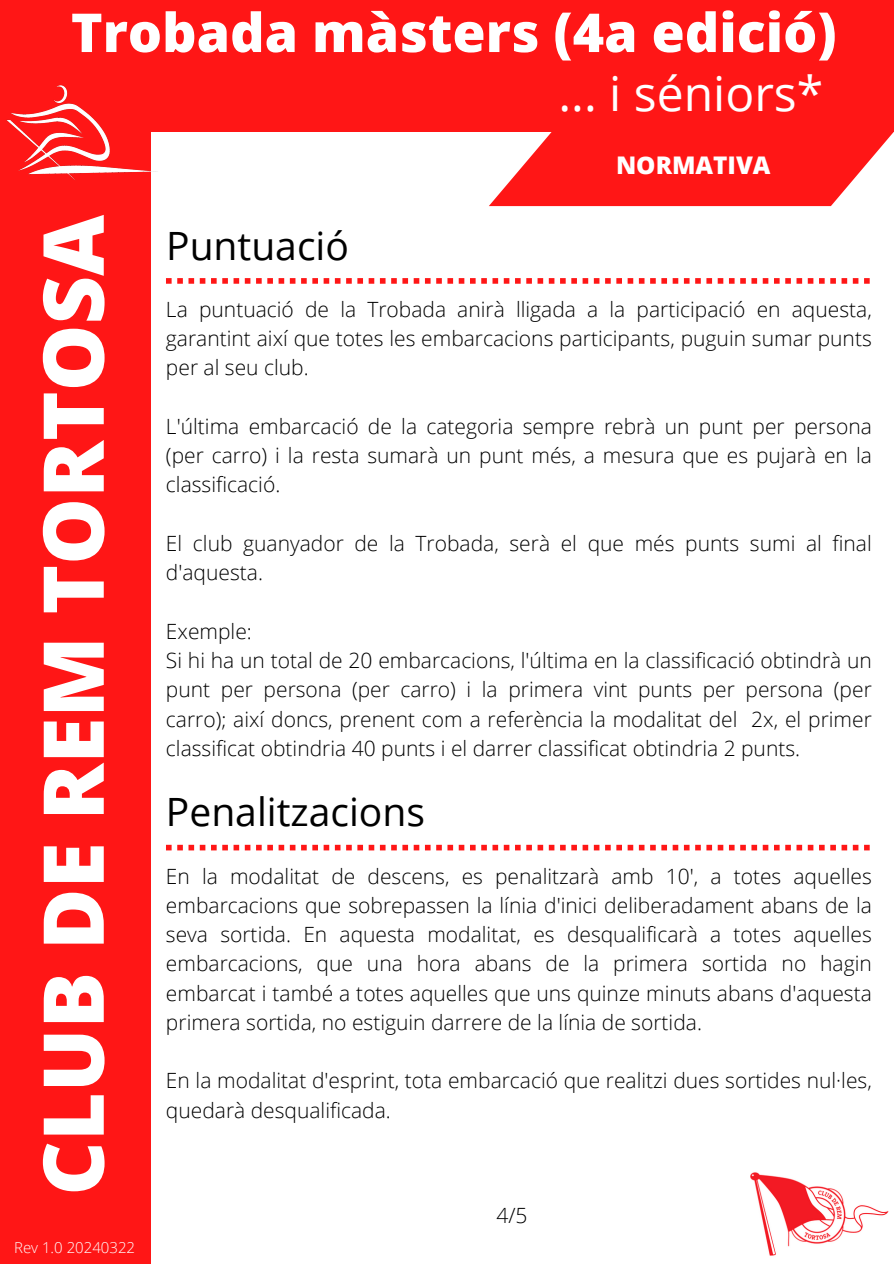
<style>
.page{position:relative;width:894px;height:1264px;background:#fff}
.page>*{position:absolute;margin:0;border:0;box-sizing:border-box;transform-origin:0 0}
.t1{font:800 84px "Open Sans";color:#fff}
.t2{font:800 53.7px "Open Sans";color:#fff}
.t3{font:48px "Open Sans";color:#fff}
.t4{font:39px "Open Sans";color:#000}
.t5{font:800 24.3px "Open Sans";color:#fff}
.t6{font:300 21px/29.2px "Open Sans";color:#000;text-align:justify}
.t7{font:300 15px "Open Sans";color:#fff}
</style>
<div class="page">
<div style="left:0;top:0;width:893px;height:131px;background:#ff1616"></div>
<div style="left:0;top:0;width:151px;height:1263px;background:#ff1616"></div>
<img style="left:750px;top:1172px;width:139px;height:84px">
<svg style="left:488px;top:131px;width:405px;height:75px"></svg>
<img style="left:6px;top:85px;width:160px;height:95px">
<svg style="left:166px;top:844px;width:703px;height:6px"></svg>
<svg style="left:166px;top:278px;width:703px;height:6px"></svg>
<p class="t2" style="left:71px;top:-5px;width:766px">Trobada màsters (4a edició)</p>
<h5 class="t3" style="left:558px;top:60px;width:266px">... i séniors*</h5>
<h3 class="t1" style="left:14px;top:1195px;width:982px;rotate:-90deg">CLUB DE REM TORTOSA</h3>
<h6 class="t7" style="left:14px;top:1236px;width:122px">Rev 1.0 20240322</h6>
<h6 class="t4" style="left:166px;top:218px;width:184px">Puntuació</h6>
<p class="t5" style="left:616px;top:148px;width:156px">NORMATIVA</p>
<h6 class="t6" style="left:166px;top:294px;width:707px">La puntuació de la Trobada anirà lligada a la participació en aquesta, garantint així que totes les embarcacions participants, puguin sumar punts per al seu club.</h6>
<h4 class="t6" style="left:166px;top:411px;width:707px">L'última embarcació de la categoria sempre rebrà un punt per persona (per carro) i la resta sumarà un punt més, a mesura que es pujarà en la classificació.</h4>
<h6 class="t6" style="left:166px;top:528px;width:707px">El club guanyador de la Trobada, serà el que més punts sumi al final d'aquesta.</h6>
<h6 class="t6" style="left:166px;top:616px;width:707px;text-align:left">Exemple:<br>Si hi ha un total de 20 embarcacions, l'última en la classificació obtindrà un punt per persona (per carro) i la primera vint punts per persona (per carro); així doncs, prenent com a referència la modalitat del 2x, el primer classificat obtindria 40 punts i el darrer classificat obtindria 2 punts.</h6>
<h4 class="t4" style="left:166px;top:784px;width:260px">Penalitzacions</h4>
<h6 class="t6" style="left:166px;top:860px;width:707px">En la modalitat de descens, es penalitzarà amb 10', a totes aquelles embarcacions que sobrepassen la línia d'inici deliberadament abans de la seva sortida. En aquesta modalitat, es desqualificarà a totes aquelles embarcacions, que una hora abans de la primera sortida no hagin embarcat i també a totes aquelles que uns quinze minuts abans d'aquesta primera sortida, no estiguin darrere de la línia de sortida.</h6>
<h6 class="t6" style="left:166px;top:1065px;width:707px">En la modalitat d'esprint, tota embarcació que realitzi dues sortides nul·les, quedarà desqualificada.</h6>
<p class="t6" style="left:496px;top:1200px;width:33px">4/5</p>
</div>
